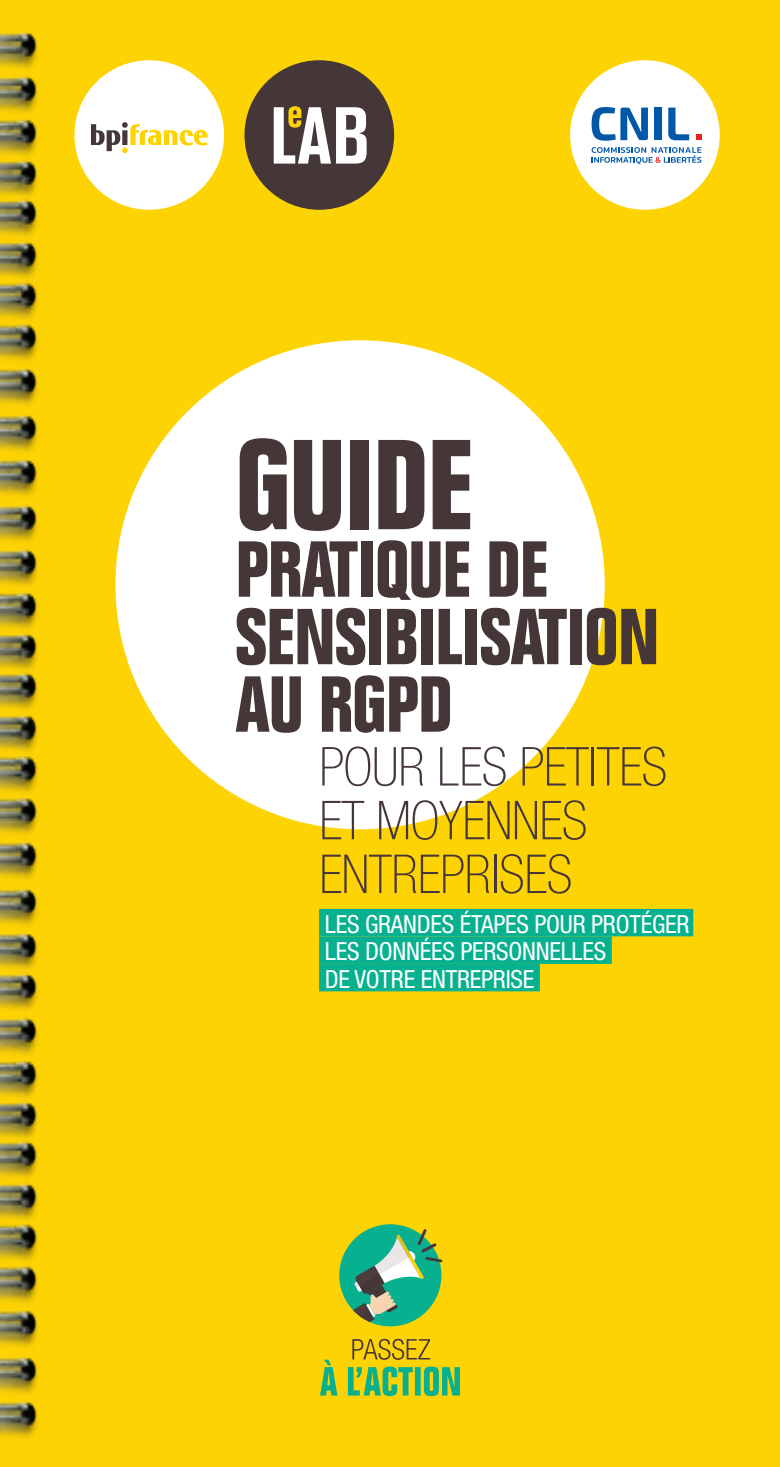
<style>
.page{position:relative;width:780px;height:1467px;background:#fed304}
.page>*{position:absolute;margin:0;border:0;box-sizing:border-box;transform-origin:0 0}
.t1{font:700 condensed 125px "Folio";letter-spacing:-.01em;color:#453638}
.t2{font:700 condensed 77.5px/67.5px "Folio";letter-spacing:-.01em;color:#453638}
.t3{font:100 condensed 53.75px/53.8px "Helvetica Neue";letter-spacing:-.01em;color:#453638}
.t4{font:condensed 25px/27.5px "Helvetica Neue";letter-spacing:-.01em;color:#fff}
</style>
<div class="page">
<div style="left:115px;top:340px;width:489px;height:489px;background:#fff;border-radius:50%"></div>
<div style="left:244px;top:60px;width:150px;height:150px;background:#453638;border-radius:50%"></div>
<div style="left:74px;top:60px;width:150px;height:150px;background:#fff;border-radius:50%"></div>
<svg style="left:102px;top:122px;width:105px;height:31px"></svg>
<svg style="left:274px;top:106px;width:92px;height:58px"></svg>
<div style="left:319px;top:909px;width:374px;height:27px;background:#07b18f"></div>
<div style="left:319px;top:936px;width:292px;height:28px;background:#07b18f"></div>
<div style="left:319px;top:964px;width:221px;height:27px;background:#07b18f"></div>
<svg style="left:320px;top:1339px;width:140px;height:57px"></svg>
<div style="left:339px;top:1224px;width:102px;height:102px;background:#07b18f;border-radius:50%"></div>
<svg style="left:347px;top:1228px;width:96px;height:97px"></svg>
<svg style="left:391px;top:584px;width:20px;height:16px"></svg>
<div style="left:570px;top:60px;width:149px;height:150px;background:#fff;border-radius:50%"></div>
<svg style="left:591px;top:147px;width:110px;height:17px"></svg>
<svg style="left:696px;top:134px;width:5px;height:6px"></svg>
<svg style="left:591px;top:107px;width:57px;height:34px"></svg>
<div style="left:654px;top:108px;width:7px;height:32px;background:#0157a8"></div>
<svg style="left:668px;top:108px;width:21px;height:32px"></svg>
<img style="left:0;top:1077px;width:38px;height:361px">
<img style="left:0;top:604px;width:38px;height:473px">
<img style="left:0;top:32px;width:102px;height:572px">
<h1 class="t1" style="left:235px;top:416px;width:239px">GUIDE</h1>
<h2 class="t2" style="left:235px;top:536px;width:425px">PRATIOUE DE<br>SENSIBILISATION<br>AU RGPD</h2>
<h3 class="t3" style="left:319px;top:739px;width:350px">POUR LES PETITES<br>ET MOYENNES<br>ENTREPRISES</h3>
<p class="t4" style="left:325px;top:910px;width:366px">LES GRANDES ÉTAPES POUR PROTÉGER<br>LES DONNÉES PERSONNELLES<br>DE VOTRE ENTREPRISE</p>
</div>
